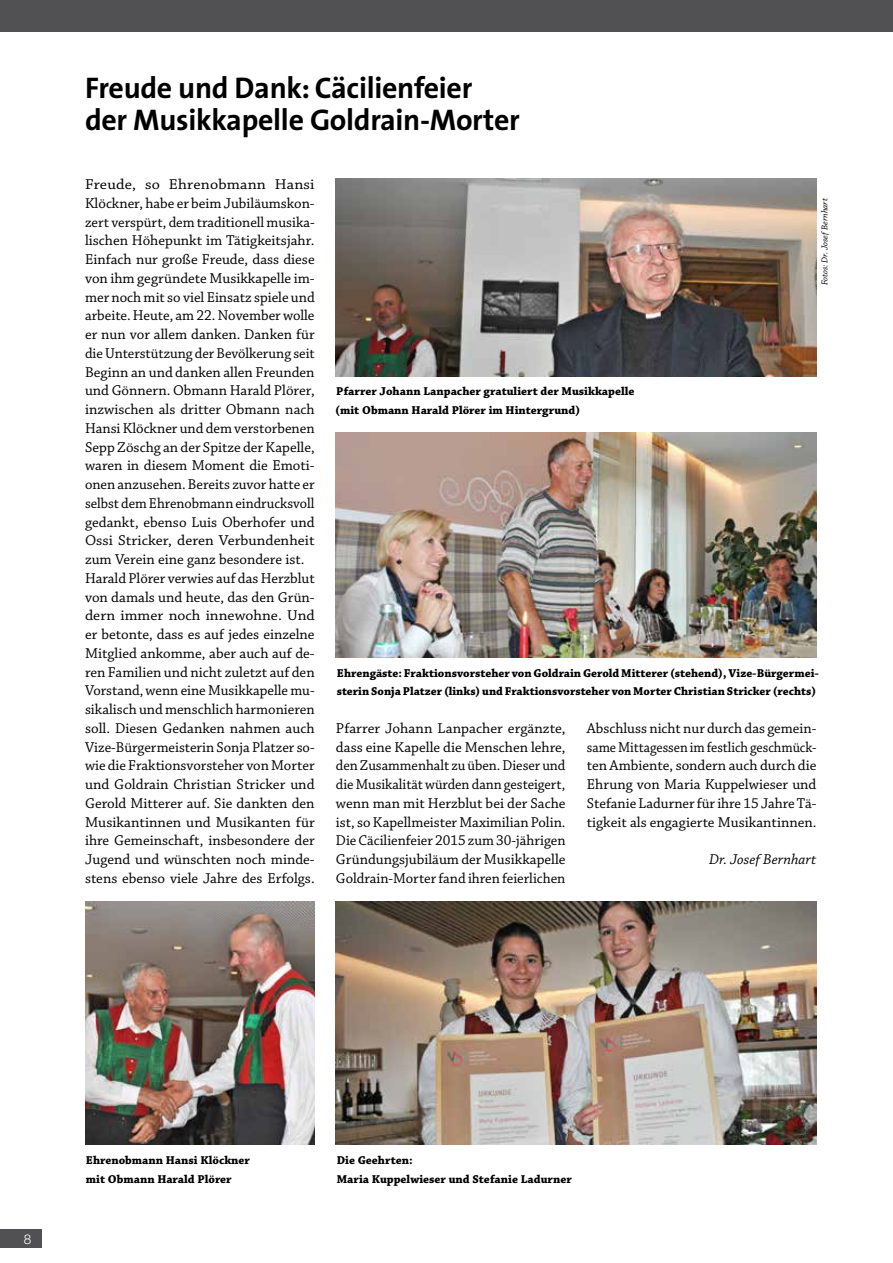
<style>
.page{position:relative;width:893px;height:1263px;background:#fff}
.page>*{position:absolute;margin:0;border:0;box-sizing:border-box;transform-origin:0 0}
.t1{font:700 30px/31.5px "The Sans";letter-spacing:-.01em;color:#000}
.t2{font:15px/18.8px "Chaparral Pro";color:#000;scale:1.08 1}
.t3{font:15px/18.8px "Chaparral Pro";color:#000;text-align:justify}
.t4{font:italic 15px "Chaparral Pro";letter-spacing:.005em;color:#000}
.t5{font:300 13.5px "Helvetica Neue";color:#fff}
.t6{font:700 12px/18.8px "Chaparral Pro";color:#000}
.t7{font:italic 9px "Chaparral Pro";letter-spacing:.005em;color:#000}
</style>
<div class="page">
<div style="left:0;top:1229px;width:42px;height:19px;background:#515153"></div>
<div style="left:0;top:0;width:893px;height:31px;background:#515153"></div>
<img style="left:85px;top:902px;width:230px;height:242px">
<img style="left:336px;top:902px;width:480px;height:242px">
<img style="left:336px;top:433px;width:480px;height:225px">
<img style="left:336px;top:179px;width:480px;height:198px">
<h1 class="t1" style="left:85px;top:72px;width:436px">Freude und Dank: Cäcilienfeier der Musikkapelle Goldrain-Morter</h1>
<p class="t2" style="left:85px;top:176px;width:214px">Freude, so Ehrenobmann Hansi Klöckner, habe er beim Jubiläumskon&shy;zert verspürt, dem traditionell musika&shy;lischen Höhepunkt im Tätigkeitsjahr.<br>Einfach nur große Freude, dass diese von ihm gegründete Musikkapelle im&shy;mer noch mit so viel Einsatz spiele und arbeite. Heute, am 22. November wolle er nun vor allem danken. Danken für die Unterstützung der Bevölkerung seit Beginn an und danken allen Freunden und Gönnern. Obmann Harald Plörer, inzwischen als dritter Obmann nach Hansi Klöckner und dem verstorbenen Sepp Zöschg an der Spitze der Kapelle, waren in diesem Moment die Emoti&shy;onen anzusehen. Bereits zuvor hatte er selbst dem Ehrenobmann eindrucksvoll gedankt, ebenso Luis Oberhofer und Ossi Stricker, deren Verbundenheit zum Verein eine ganz besondere ist.<br>Harald Plörer verwies auf das Herzblut von damals und heute, das den Grün&shy;dern immer noch innewohne. Und er betonte, dass es auf jedes einzelne Mitglied ankomme, aber auch auf de&shy;ren Familien und nicht zuletzt auf den Vorstand, wenn eine Musikkapelle mu&shy;sikalisch und menschlich harmonieren soll. Diesen Gedanken nahmen auch Vize-Bürgermeisterin Sonja Platzer so&shy;wie die Fraktionsvorsteher von Morter und Goldrain Christian Stricker und Gerold Mitterer auf. Sie dankten den Musikantinnen und Musikanten für ihre Gemeinschaft, insbesondere der Jugend und wünschten noch minde&shy;stens ebenso viele Jahre des Erfolgs.</p>
<p class="t6" style="left:335px;top:383px;width:301px">Pfarrer Johann Lanpacher gratuliert der Musikkapelle (mit Obmann Harald Plörer im Hintergrund)</p>
<p class="t7" style="left:819px;top:285px;width:88px;rotate:-90deg">Fotos: Dr. Josef Bernhart</p>
<p class="t6" style="left:337px;top:664px;width:484px">Ehrengäste: Fraktionsvorsteher von Goldrain Gerold Mitterer (stehend), Vize-Bürgermei&shy;sterin Sonja Platzer (links) und Fraktionsvorsteher von Morter Christian Stricker (rechts)</p>
<p class="t3" style="left:336px;top:719px;width:231px">Pfarrer Johann Lanpacher ergänzte, dass eine Kapelle die Menschen lehre, den Zusammenhalt zu üben. Dieser und die Musikalität würden dann gesteigert, wenn man mit Herzblut bei der Sache ist, so Kapellmeister Maximilian Polin.<br>Die Cäcilienfeier 2015 zum 30-jährigen Gründungsjubiläum der Musikkapelle Goldrain-Morter fand ihren feierlichen</p>
<p class="t3" style="left:587px;top:719px;width:231px">Abschluss nicht nur durch das gemein&shy;same Mittagessen im festlich geschmück&shy;ten Ambiente, sondern auch durch die Ehrung von Maria Kuppelwieser und Stefanie Ladurner für ihre 15 Jahre Tä&shy;tigkeit als engagierte Musikantinnen.</p>
<p class="t4" style="left:709px;top:851px;width:109px">Dr. Josef Bernhart</p>
<p class="t5" style="left:24px;top:1230px;width:9px">8</p>
<p class="t6" style="left:86px;top:1151px;width:166px">Ehrenobmann Hansi Klöckner mit Obmann Harald Plörer</p>
<p class="t6" style="left:337px;top:1151px;width:237px">Die Geehrten:<br>Maria Kuppelwieser und Stefanie Ladurner</p>
</div>
